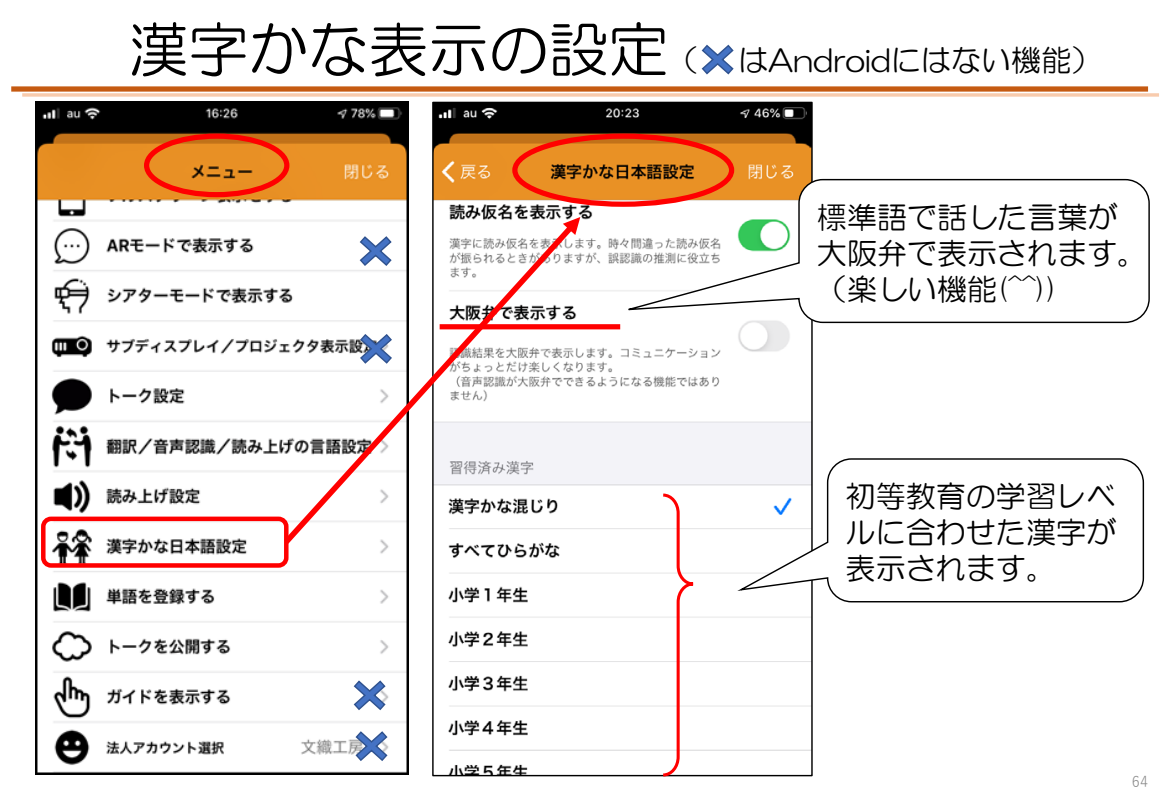
<style>
.page{position:relative;width:1170px;height:810px;background:#fff}
.page>*{position:absolute;margin:0;border:0;box-sizing:border-box;transform-origin:0 0}
.t1{font:60px "HG Maru Gothic MPRO";color:#000}
.t2{font:30.15px "HG Maru Gothic MPRO";color:#000}
.t3{font:30px/36px "HG Maru Gothic MPRO";color:#000}
.t4{font:14.55px "Yu Gothic";color:#898989}
.s1{font-size:30px}
</style>
<div class="page">
<div style="left:11px;top:86px;width:1137px;height:6px;background:#c55a11"></div>
<svg style="left:22px;top:93px;width:1137px;height:4px;background:#f8d2b8"></svg>
<img style="left:35px;top:101px;width:374px;height:674px">
<div style="left:144px;top:134px;width:145px;height:63px;border:5px solid #f00;border-radius:50%"></div>
<img style="left:434px;top:104px;width:377px;height:670px">
<svg style="left:284px;top:217px;width:296px;height:327px"></svg>
<div style="left:41px;top:517px;width:248px;height:51px;border:4px solid #f00;border-radius:8px"></div>
<div style="left:512px;top:134px;width:222px;height:73px;border:5px solid #f00;border-radius:50%"></div>
<svg style="left:615px;top:178px;width:535px;height:146px"></svg>
<svg style="left:734px;top:458px;width:411px;height:145px"></svg>
<svg style="left:660px;top:492px;width:36px;height:285px"></svg>
<svg style="left:359px;top:235px;width:34px;height:32px"></svg>
<svg style="left:359px;top:333px;width:34px;height:32px"></svg>
<svg style="left:353px;top:679px;width:34px;height:32px"></svg>
<svg style="left:355px;top:730px;width:34px;height:32px"></svg>
<svg style="left:701px;top:44px;width:33px;height:31px"></svg>
<div style="left:440px;top:324px;width:180px;height:5px;background:#f00"></div>
<h1 class="t1" style="left:128px;top:19px;width:571px">漢字かな表示の設定<span class="s1">（</span></h1>
<p class="t3" style="left:739px;top:42px;width:364px">はAndroidにはない機能）</p>
<p class="t3" style="left:817px;top:199px;width:332px">標準語で話した言葉が大阪弁で表示されます。（楽しい機能(^^))</p>
<p class="t3" style="left:846px;top:479px;width:272px">初等教育の学習レベルに合わせた漢字が</p>
<p class="t2" style="left:846px;top:554px;width:212px">表示されます。</p>
<p class="t4" style="left:1132px;top:768px;width:18px">64</p>
</div>
